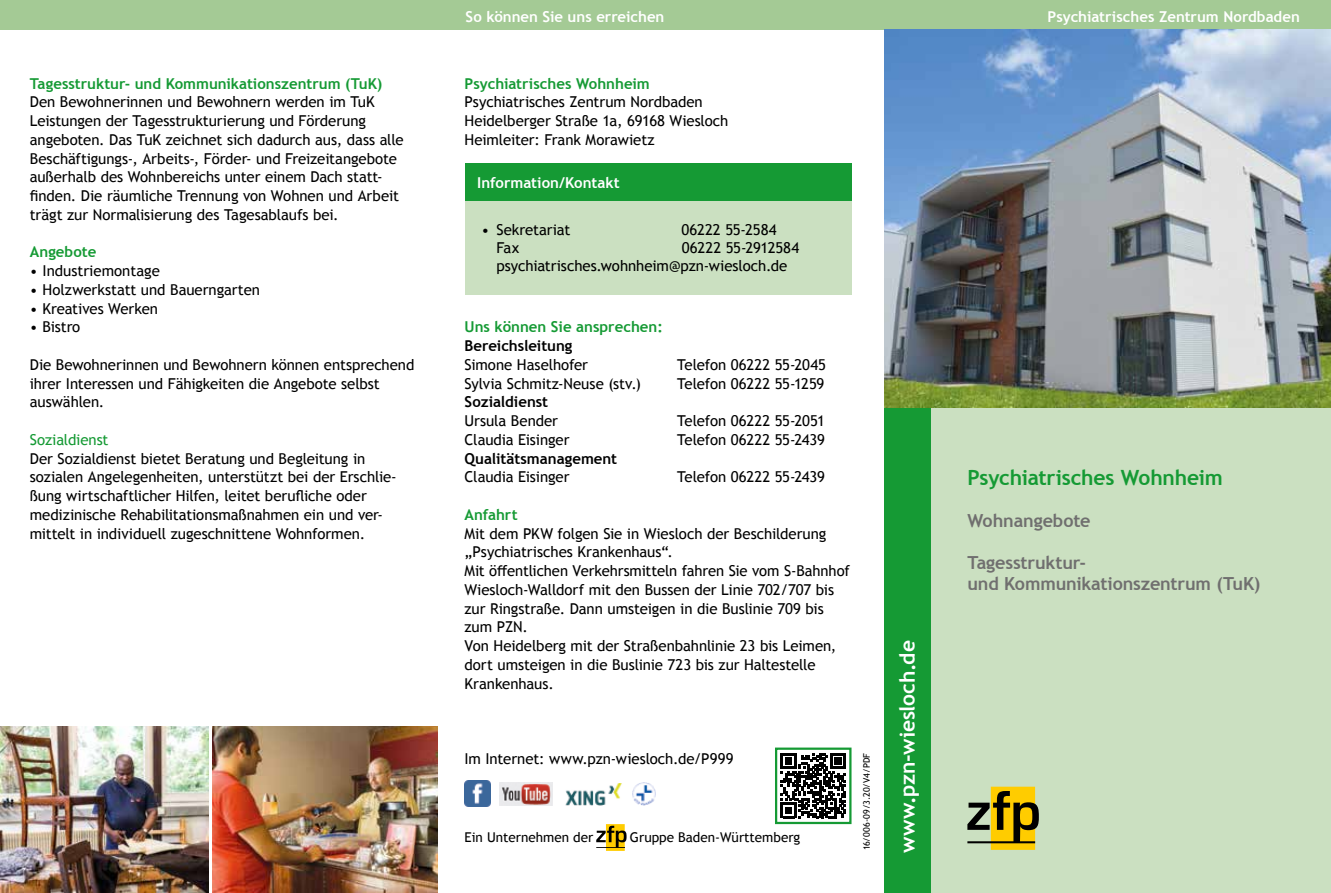
<style>
.page{position:relative;width:1331px;height:893px;background:#fff}
.page>*{position:absolute;margin:0;border:0;box-sizing:border-box;transform-origin:0 0}
.t1{font:700 21px "Trebuchet MS";letter-spacing:-.01em;color:#159a34}
.t2{font:700 21px "Trebuchet MS";letter-spacing:-.01em;color:#fff}
.t3{font:700 18px/21px "Trebuchet MS";letter-spacing:-.01em;color:#706f6f}
.t4{font:15px/18.8px "Trebuchet MS";letter-spacing:-.005em;color:#000}
.t5{font:700 15px "Trebuchet MS";color:#159a34}
.t6{font:700 15px "Trebuchet MS";color:#fff}
.t7{font:700 15px "Trebuchet MS";color:#000}
.t8{font:15px "Trebuchet MS";letter-spacing:-.005em;color:#159a34}
.t9{font:13.5px "Trebuchet MS";color:#000}
.t10{font:9px "Trebuchet MS";letter-spacing:.015em;color:#000}
</style>
<div class="page">
<div style="left:931px;top:402px;width:400px;height:491px;background:#cbe0c1"></div>
<div style="left:884px;top:404px;width:47px;height:489px;background:#159a34"></div>
<div style="left:991px;top:787px;width:44px;height:63px;background:#fc0"></div>
<svg style="left:967px;top:791px;width:72px;height:52px"></svg>
<div style="left:606px;top:824px;width:19px;height:27px;background:#fc0"></div>
<svg style="left:596px;top:826px;width:30px;height:22px"></svg>
<div style="left:0;top:0;width:1331px;height:30px;background:#a4ca95"></div>
<img style="left:884px;top:30px;width:447px;height:377px">
<svg style="left:775px;top:747px;width:77px;height:78px"></svg>
<img style="left:0;top:726px;width:208px;height:167px">
<img style="left:213px;top:726px;width:225px;height:167px">
<img style="left:633px;top:783px;width:22px;height:22px">
<img style="left:500px;top:782px;width:53px;height:23px">
<img style="left:465px;top:780px;width:25px;height:26px">
<img style="left:565px;top:783px;width:57px;height:23px">
<div style="left:465px;top:201px;width:386px;height:94px;background:#cbe0c1"></div>
<div style="left:465px;top:164px;width:386px;height:37px;background:#159a34"></div>
<p class="t5" style="left:30px;top:74px;width:354px">Tagesstruktur- und Kommunikationszentrum (TuK)</p>
<p class="t4" style="left:30px;top:92px;width:375px">Den Bewohnerinnen und Bewohnern werden im TuK Leistungen der Tagesstrukturierung und Förderung angeboten. Das TuK zeichnet sich dadurch aus, dass alle Beschäftigungs-, Arbeits-, Förder- und Freizeitangebote außerhalb des Wohnbereichs unter einem Dach statt&shy;finden. Die räumliche Trennung von Wohnen und Arbeit trägt zur Normalisierung des Tagesablaufs bei.</p>
<p class="t5" style="left:30px;top:243px;width:68px">Angebote</p>
<p class="t4" style="left:30px;top:261px;width:132px">• Industriemontage</p>
<p class="t4" style="left:30px;top:280px;width:232px">• Holzwerkstatt und Bauerngarten</p>
<p class="t4" style="left:30px;top:299px;width:130px">• Kreatives Werken</p>
<p class="t4" style="left:30px;top:317px;width:52px">• Bistro</p>
<p class="t4" style="left:30px;top:355px;width:386px">Die Bewohnerinnen und Bewohnern können entsprechend ihrer Interessen und Fähigkeiten die Angebote selbst auswählen.</p>
<p class="t8" style="left:30px;top:430px;width:80px">Sozialdienst</p>
<p class="t4" style="left:30px;top:449px;width:368px">Der Sozialdienst bietet Beratung und Begleitung in sozialen Angelegenheiten, unterstützt bei der Erschlie&shy;ßung wirtschaftlicher Hilfen, leitet berufliche oder medizinische Rehabilitationsmaßnahmen ein und ver&shy;mittelt in individuell zugeschnittene Wohnformen.</p>
<p class="t6" style="left:466px;top:7px;width:200px">So können Sie uns erreichen</p>
<p class="t6" style="left:1047px;top:7px;width:254px">Psychiatrisches Zentrum Nordbaden</p>
<p class="t5" style="left:465px;top:74px;width:187px">Psychiatrisches Wohnheim</p>
<p class="t4" style="left:465px;top:92px;width:265px">Psychiatrisches Zentrum Nordbaden<br>Heidelberger Straße 1a, 69168 Wiesloch<br>Heimleiter: Frank Morawietz</p>
<p class="t6" style="left:477px;top:173px;width:144px">Information/Kontakt</p>
<p class="t4" style="left:482px;top:221px;width:90px">• Sekretariat</p>
<p class="t4" style="left:681px;top:221px;width:97px">06222 55-2584</p>
<p class="t4" style="left:496px;top:239px;width:24px">Fax</p>
<p class="t4" style="left:496px;top:239px;width:304px;line-height:18px;text-indent:185px">06222 55-2912584 psychiatrisches.wohnheim@pzn-wiesloch.de</p>
<p class="t5" style="left:465px;top:318px;width:200px">Uns können Sie ansprechen:</p>
<p class="t7" style="left:465px;top:336px;width:109px">Bereichsleitung</p>
<p class="t4" style="left:465px;top:355px;width:125px">Simone Haselhofer</p>
<p class="t4" style="left:677px;top:355px;width:150px">Telefon 06222 55-2045</p>
<p class="t4" style="left:465px;top:374px;width:178px">Sylvia Schmitz-Neuse (stv.)</p>
<p class="t4" style="left:677px;top:374px;width:149px">Telefon 06222 55-1259</p>
<p class="t7" style="left:465px;top:393px;width:85px">Sozialdienst</p>
<p class="t4" style="left:465px;top:411px;width:95px">Ursula Bender</p>
<p class="t4" style="left:677px;top:411px;width:149px">Telefon 06222 55-2051</p>
<p class="t4" style="left:465px;top:430px;width:106px">Claudia Eisinger</p>
<p class="t4" style="left:677px;top:430px;width:149px">Telefon 06222 55-2439</p>
<p class="t7" style="left:465px;top:449px;width:154px">Qualitätsmanagement</p>
<p class="t4" style="left:465px;top:467px;width:106px">Claudia Eisinger</p>
<p class="t4" style="left:677px;top:467px;width:149px">Telefon 06222 55-2439</p>
<p class="t5" style="left:465px;top:505px;width:55px">Anfahrt</p>
<p class="t4" style="left:465px;top:524px;width:387px">Mit dem PKW folgen Sie in Wiesloch der Beschilderung „Psychiatrisches Krankenhaus“.<br>Mit öffentlichen Verkehrsmitteln fahren Sie vom S- Bahnhof Wiesloch-Walldorf mit den Bussen der Linie 702/707 bis zur Ringstraße. Dann umsteigen in die Buslinie 709 bis zum PZN.<br>Von Heidelberg mit der Straßenbahnlinie 23 bis Leimen, dort umsteigen in die Buslinie 723 bis zur Haltestelle Krankenhaus.</p>
<p class="t4" style="left:465px;top:749px;width:270px">Im Internet: www.pzn-wiesloch.de/P999</p>
<p class="t9" style="left:465px;top:828px;width:130px">Ein Unternehmen der</p>
<p class="t9" style="left:630px;top:828px;width:172px">Gruppe Baden-Württemberg</p>
<p class="t10" style="left:861px;top:850px;width:99px;rotate:-90deg">16/006-09/3.20/V4/PDF</p>
<h1 class="t2" style="left:894px;top:853px;width:214px;rotate:-90deg">www.pzn-wiesloch.de</h1>
<h1 class="t1" style="left:967px;top:464px;width:257px">Psychiatrisches Wohnheim</h1>
<p class="t3" style="left:967px;top:510px;width:125px">Wohnangebote</p>
<p class="t3" style="left:967px;top:552px;width:295px">Tagesstruktur-<br>und Kommunikationszentrum (TuK)</p>
</div>
